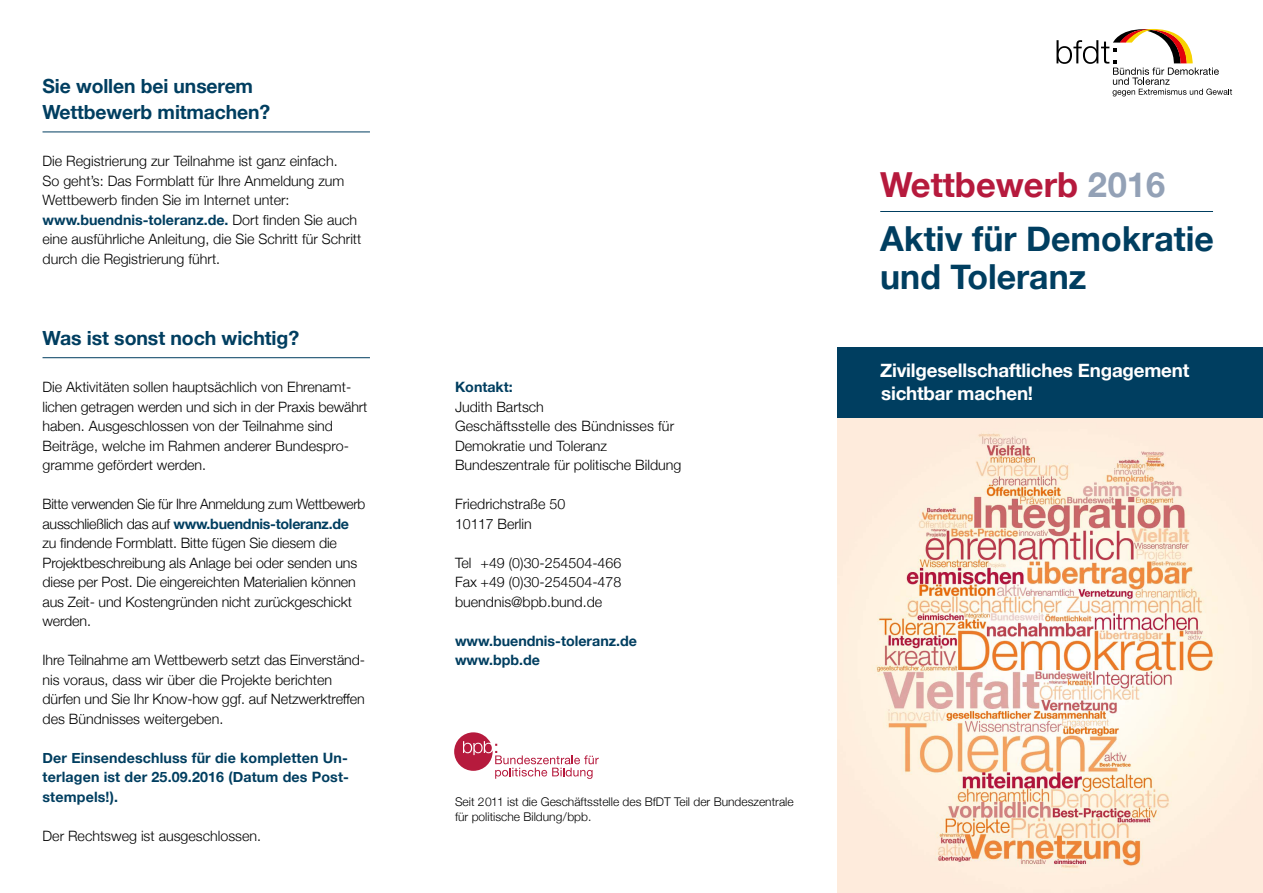
<style>
.page{position:relative;width:1263px;height:893px;background:#fff}
.page>*{position:absolute;margin:0;border:0;box-sizing:border-box;transform-origin:0 0}
.t1{font:700 34.5px/54.4px "Helvetica Neue";color:#003e60}
.t2{font:700 19.5px/25.5px "Helvetica Neue";letter-spacing:-.005em;color:#003e60}
.t3{font:700 18.75px/23.2px "Helvetica Neue";letter-spacing:-.01em;color:#fff}
.t4{font:300 14.25px/19.5px "Helvetica Neue";color:#000}
.t5{font:300 14.25px/19.5px "Helvetica Neue";color:#000;scale:.96 1}
.t6{font:700 14.25px/19.5px "Helvetica Neue";letter-spacing:.01em;color:#003e60}
.t7{font:300 12px/15px "Helvetica Neue";color:#000}
.s1{font-weight:700;color:#003e60}
.s2{color:#b61a3d}
.s3{color:#93a1b6}
</style>
<div class="page">
<img style="left:838px;top:418px;width:425px;height:475px">
<hr style="left:880px;top:211px;width:333px;height:1px;background:#003e60">
<div style="left:838px;top:347px;width:425px;height:71px;background:#003e60"></div>
<svg style="left:1056px;top:29px;width:176px;height:67px"></svg>
<svg style="left:454px;top:732px;width:145px;height:47px"></svg>
<hr style="left:43px;top:132px;width:327px;height:1px;background:#003e60">
<hr style="left:43px;top:357px;width:327px;height:1px;background:#003e60">
<h2 class="t2" style="left:43px;top:74px;width:229px">Sie wollen bei unserem<br>Wettbewerb mitmachen?</h2>
<p class="t4" style="left:43px;top:150px;width:320px">Die Registrierung zur Teilnahme ist ganz einfach.<br>So geht’s: Das Formblatt für Ihre Anmeldung zum Wettbewerb finden Sie im Internet unter: <span class="s1">www.buendnis-toleranz.de.</span> Dort finden Sie auch eine ausführliche Anleitung, die Sie Schritt für Schritt durch die Registrierung führt.</p>
<h2 class="t2" style="left:43px;top:325px;width:258px">Was ist sonst noch wichtig?</h2>
<p class="t4" style="left:43px;top:376px;width:326px">Die Aktivitäten sollen hauptsächlich von Ehrenamt&shy;lichen getragen werden und sich in der Praxis bewährt haben. Ausgeschlossen von der Teilnahme sind Beiträge, welche im Rahmen anderer Bundespro&shy;gramme gefördert werden.</p>
<p class="t5" style="left:43px;top:493px;width:338px">Bitte verwenden Sie für Ihre Anmeldung zum Wettbewerb ausschließlich das auf <span class="s1">www.buendnis-toleranz.de </span>zu findende Formblatt. Bitte fügen Sie diesem die Projektbeschreibung als Anlage bei oder senden uns diese per Post. Die eingereichten Materialien können aus Zeit- und Kostengründen nicht zurückgeschickt werden.</p>
<p class="t4" style="left:43px;top:649px;width:324px">Ihre Teilnahme am Wettbewerb setzt das Einverständ&shy;nis voraus, dass wir über die Projekte berichten dürfen und Sie Ihr Know-how ggf. auf Netzwerktreffen des Bündnisses weitergeben.</p>
<p class="t6" style="left:43px;top:748px;width:307px;text-align:justify">Der Einsendeschluss für die kompletten Un&shy;terlagen ist der 25.09.2016 (Datum des Post&shy;stempels!).</p>
<p class="t4" style="left:43px;top:825px;width:220px">Der Rechtsweg ist ausgeschlossen.</p>
<p class="t6" style="left:455px;top:378px;width:59px">Kontakt:</p>
<p class="t4" style="left:455px;top:396px;width:228px">Judith Bartsch<br>Geschäftsstelle des Bündnisses für<br>Demokratie und Toleranz<br>Bundeszentrale für politische Bildung</p>
<p class="t4" style="left:455px;top:493px;width:112px">Friedrichstraße 50<br>10117 Berlin</p>
<p class="t4" style="left:455px;top:552px;width:168px;text-align:justify">Tel +49 (0)30-254504-466<br>Fax +49 (0)30-254504-478 buendnis@bpb.bund.de</p>
<p class="t6" style="left:455px;top:631px;width:184px">www.buendnis-toleranz.de www.bpb.de</p>
<p class="t7" style="left:455px;top:793px;width:340px">Seit 2011 ist die Geschäftsstelle des BfDT Teil der Bundeszentrale für politische Bildung/bpb.</p>
<h1 class="t1" style="left:880px;top:158px;width:335px"><span class="s2">Wettbewerb</span> <span class="s3">2016<br></span>Aktiv für Demokratie</h1>
<h1 class="t1" style="left:880px;top:250px;width:208px">und Toleranz</h1>
<h3 class="t3" style="left:880px;top:359px;width:311px">Zivilgesellschaftliches Engagement sichtbar machen!</h3>
</div>
